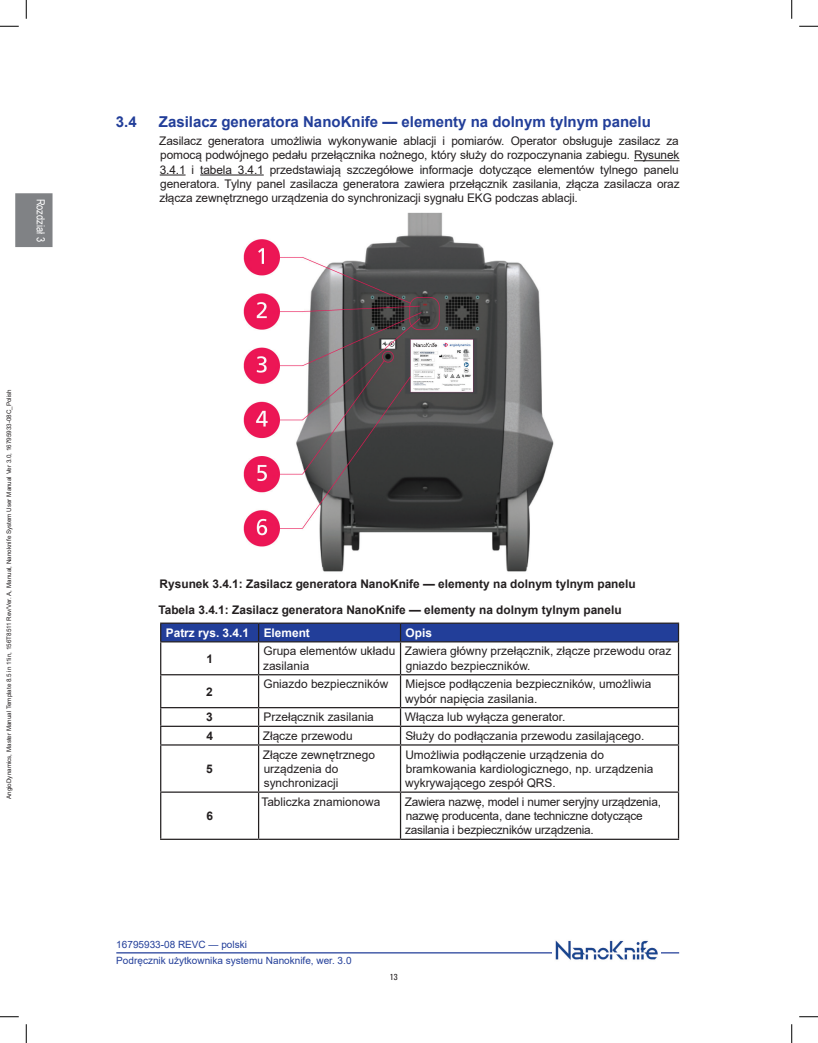
<style>
.page{position:relative;width:818px;height:1043px;background:#fff}
.page>*{position:absolute;margin:0;border:0;box-sizing:border-box;transform-origin:0 0}
.un_subhead{font:700 15px "Arial";color:#223e99}
.un_table_text{font:11.88px/14.2px "Arial";color:#231f20}
.un_body_indent{font:11.88px/14.2px "Arial";letter-spacing:-.01em;color:#231f20;text-align:justify}
.un_table_text-2{font:11.88px/14.2px "Arial";letter-spacing:-.02em;color:#231f20}
.un_figure_title{font:700 11.88px "Arial";color:#231f20}
.un_body_indent-2{font:700 11.88px "Arial";color:#231f20}
.un_table_title_2{font:700 11.88px "Arial";color:#fff}
.un_body{font:700 11.88px "Arial";color:#231f20}
.t1{font:11.25px "Arial Narrow";color:#fff}
.t2{font:10px/16.1px "Arial";color:#223e99}
.t3{font:condensed 8.75px "Univers LT Std";color:#231f20}
.t4{font:6.25px "Arial";color:#231f20}
</style>
<div class="page">
<div style="left:15px;top:193px;width:37px;height:54px;background:#808285"></div>
<hr style="left:116px;top:952px;width:563px;height:1px;background:#223e99">
<img style="left:552px;top:940px;width:108px;height:20px">
<hr style="left:634px;top:160px;width:45px;height:1px;background:#231f20">
<svg style="left:160px;top:174px;width:25px;height:1px"></svg>
<hr style="left:200px;top:174px;width:64px;height:1px;background:#231f20">
<img style="left:243px;top:212px;width:311px;height:360px">
<hr style="left:160px;top:622px;width:98px;height:2px;background:#231f20">
<hr style="left:258px;top:622px;width:142px;height:2px;background:#231f20">
<hr style="left:400px;top:622px;width:279px;height:2px;background:#231f20">
<svg style="left:160px;top:623px;width:519px;height:18px;background:#223c92"></svg>
<hr style="left:160px;top:641px;width:98px;height:1px;background:#231f20">
<hr style="left:160px;top:642px;width:1px;height:32px;background:#231f20">
<hr style="left:258px;top:641px;width:142px;height:1px;background:#231f20">
<hr style="left:258px;top:642px;width:1px;height:32px;background:#231f20">
<hr style="left:400px;top:641px;width:279px;height:1px;background:#231f20">
<hr style="left:400px;top:642px;width:1px;height:32px;background:#231f20">
<hr style="left:678px;top:642px;width:1px;height:32px;background:#231f20">
<hr style="left:160px;top:674px;width:98px;height:1px;background:#231f20">
<hr style="left:160px;top:675px;width:1px;height:32px;background:#231f20">
<hr style="left:258px;top:674px;width:142px;height:1px;background:#231f20">
<hr style="left:258px;top:675px;width:1px;height:32px;background:#231f20">
<hr style="left:400px;top:674px;width:279px;height:1px;background:#231f20">
<hr style="left:400px;top:675px;width:1px;height:32px;background:#231f20">
<hr style="left:678px;top:675px;width:1px;height:32px;background:#231f20">
<hr style="left:160px;top:707px;width:98px;height:1px;background:#231f20">
<hr style="left:258px;top:707px;width:142px;height:1px;background:#231f20">
<hr style="left:400px;top:707px;width:279px;height:1px;background:#231f20">
<hr style="left:160px;top:725px;width:98px;height:2px;background:#231f20">
<svg style="left:160px;top:708px;width:1px;height:36px"></svg>
<hr style="left:258px;top:725px;width:142px;height:2px;background:#231f20">
<svg style="left:258px;top:708px;width:1px;height:36px"></svg>
<hr style="left:400px;top:725px;width:279px;height:2px;background:#231f20">
<svg style="left:400px;top:708px;width:1px;height:36px"></svg>
<svg style="left:678px;top:708px;width:1px;height:36px"></svg>
<hr style="left:160px;top:744px;width:98px;height:1px;background:#231f20">
<hr style="left:160px;top:745px;width:1px;height:46px;background:#231f20">
<hr style="left:258px;top:744px;width:142px;height:1px;background:#231f20">
<hr style="left:258px;top:745px;width:1px;height:46px;background:#231f20">
<hr style="left:400px;top:744px;width:279px;height:1px;background:#231f20">
<hr style="left:400px;top:745px;width:1px;height:46px;background:#231f20">
<hr style="left:678px;top:745px;width:1px;height:46px;background:#231f20">
<hr style="left:160px;top:791px;width:98px;height:1px;background:#231f20">
<hr style="left:160px;top:792px;width:1px;height:46px;background:#231f20">
<hr style="left:258px;top:791px;width:142px;height:1px;background:#231f20">
<hr style="left:258px;top:792px;width:1px;height:46px;background:#231f20">
<hr style="left:400px;top:791px;width:279px;height:1px;background:#231f20">
<hr style="left:400px;top:792px;width:1px;height:46px;background:#231f20">
<hr style="left:678px;top:792px;width:1px;height:46px;background:#231f20">
<hr style="left:160px;top:838px;width:98px;height:2px;background:#231f20">
<hr style="left:258px;top:838px;width:142px;height:2px;background:#231f20">
<hr style="left:400px;top:838px;width:279px;height:2px;background:#231f20">
<svg style="left:0;top:25px;width:19px;height:2px"></svg>
<svg style="left:799px;top:25px;width:19px;height:2px"></svg>
<svg style="left:0;top:1016px;width:19px;height:1px"></svg>
<svg style="left:799px;top:1016px;width:19px;height:1px"></svg>
<svg style="left:25px;top:0;width:2px;height:19px"></svg>
<svg style="left:25px;top:1024px;width:2px;height:18px"></svg>
<svg style="left:791px;top:0;width:1px;height:19px"></svg>
<svg style="left:791px;top:1024px;width:1px;height:18px"></svg>
<p class="t1" style="left:49px;top:199px;width:45px;rotate:90deg">Rozdział 3</p>
<p class="t4" style="left:5px;top:799px;width:411px;rotate:-90deg">AngioDynamics, Master Manual Template 8.5 in 11in, 156T8511 Rev/Ver. A, Manual, Nanoknife System User Manual Ver 3.0, 16795933-08C_Polish</p>
<p class="un_subhead" style="left:116px;top:111px;width:22px">3.4</p>
<p class="un_subhead" style="left:159px;top:111px;width:493px">Zasilacz generatora NanoKnife — elementy na dolnym tylnym panelu</p>
<p class="un_body_indent" style="left:159px;top:134px;width:522px">Zasilacz generatora umożliwia wykonywanie ablacji i pomiarów. Operator obsługuje zasilacz za pomocą podwójnego pedału przełącznika nożnego, który służy do rozpoczynania zabiegu. Rysunek 3.4.1 i tabela 3.4.1 przedstawiają szczegółowe informacje dotyczące elementów tylnego panelu generatora. Tylny panel zasilacza generatora zawiera przełącznik zasilania, złącza zasilacza oraz złącza zewnętrznego urządzenia do synchronizacji sygnału EKG podczas ablacji.</p>
<p class="un_figure_title" style="left:160px;top:575px;width:477px">Rysunek 3.4.1: Zasilacz generatora NanoKnife — elementy na dolnym tylnym panelu</p>
<p class="un_body_indent-2" style="left:158px;top:601px;width:465px">Tabela 3.4.1: Zasilacz generatora NanoKnife — elementy na dolnym tylnym panelu</p>
<p class="un_table_title_2" style="left:166px;top:624px;width:85px">Patrz rys. 3.4.1</p>
<p class="un_table_title_2" style="left:264px;top:624px;width:48px">Element</p>
<p class="un_table_title_2" style="left:405px;top:624px;width:28px">Opis</p>
<p class="un_body" style="left:206px;top:650px;width:8px">1</p>
<p class="un_table_text" style="left:263px;top:644px;width:134px">Grupa elementów układu zasilania</p>
<p class="un_table_text" style="left:405px;top:644px;width:268px">Zawiera główny przełącznik, złącze przewodu oraz gniazdo bezpieczników.</p>
<p class="un_body" style="left:206px;top:683px;width:8px">2</p>
<p class="un_table_text" style="left:263px;top:677px;width:126px">Gniazdo bezpieczników</p>
<p class="un_table_text" style="left:405px;top:677px;width:247px">Miejsce podłączenia bezpieczników, umożliwia wybór napięcia zasilania.</p>
<p class="un_body" style="left:206px;top:708px;width:8px">3</p>
<p class="un_table_text" style="left:263px;top:710px;width:112px">Przełącznik zasilania</p>
<p class="un_table_text" style="left:405px;top:710px;width:162px">Włącza lub wyłącza generator.</p>
<p class="un_body" style="left:206px;top:727px;width:8px">4</p>
<p class="un_table_text" style="left:263px;top:728px;width:91px">Złącze przewodu</p>
<p class="un_table_text" style="left:405px;top:728px;width:240px">Służy do podłączania przewodu zasilającego.</p>
<p class="un_body" style="left:206px;top:760px;width:8px">5</p>
<p class="un_table_text" style="left:263px;top:747px;width:114px">Złącze zewnętrznego urządzenia do synchronizacji</p>
<p class="un_table_text" style="left:405px;top:747px;width:249px">Umożliwia podłączenie urządzenia do bramkowania kardiologicznego, np. urządzenia wykrywającego zespół QRS.</p>
<p class="un_body" style="left:206px;top:807px;width:8px">6</p>
<p class="un_table_text" style="left:261px;top:794px;width:120px">Tabliczka znamionowa</p>
<p class="un_table_text-2" style="left:405px;top:794px;width:258px">Zawiera nazwę, model i numer seryjny urządzenia, nazwę producenta, dane techniczne dotyczące zasilania i bezpieczników urządzenia.</p>
<p class="t2" style="left:116px;top:936px;width:237px">16795933-08 REVC — polski<br>Podręcznik użytkownika systemu Nanoknife, wer. 3.0</p>
<p class="t3" style="left:390px;top:971px;width:9px">13</p>
</div>
